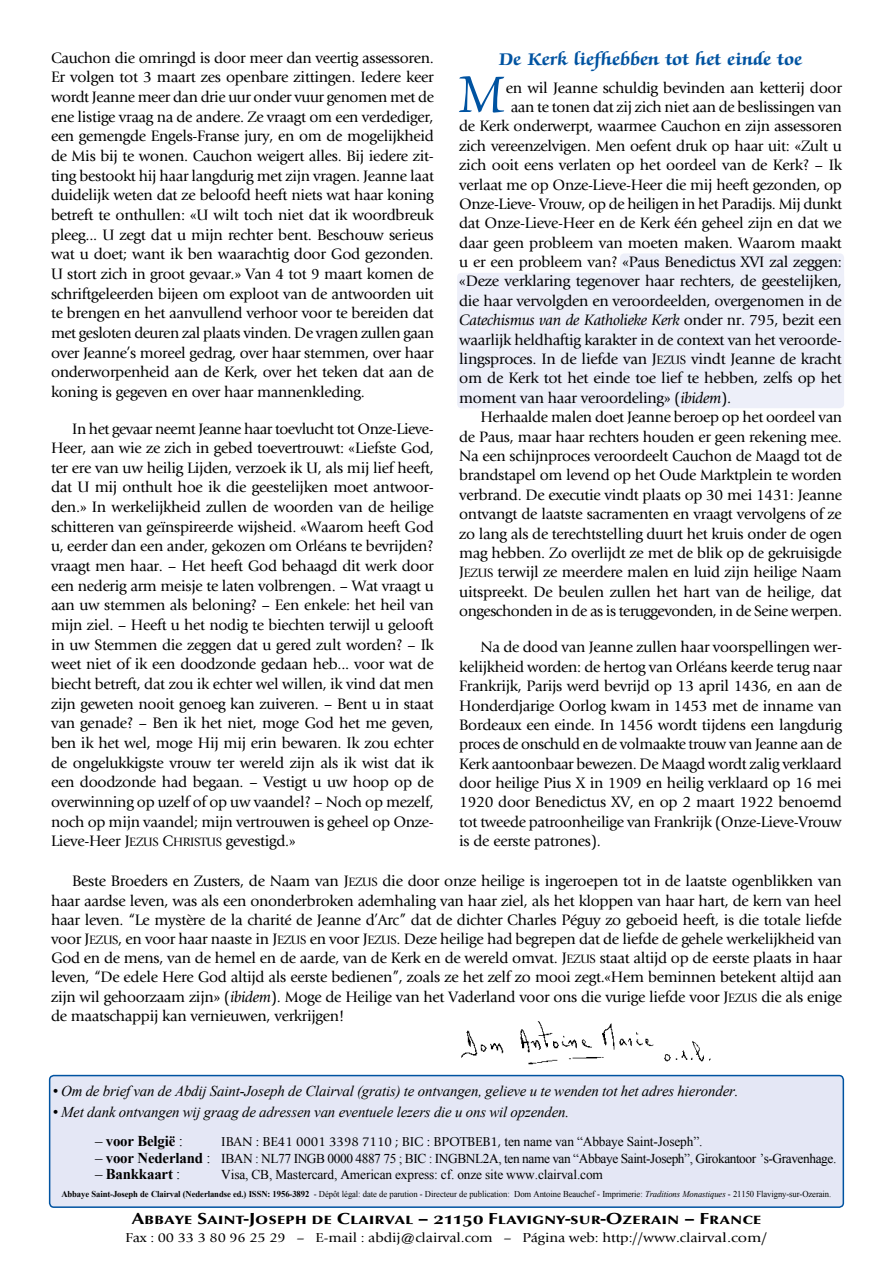
<style>
.page{position:relative;width:893px;height:1263px;background:#fff}
.page>*{position:absolute;margin:0;border:0;box-sizing:border-box;transform-origin:0 0}
.t1{font:59.4px "Zapf Chancery Std";color:#0053a1;scale:.91 1}
.t2{font:700 19.5px "Zapf Chancery Std";letter-spacing:.015em;color:#0053a1}
.t3{font:700 16.5px "Opus Sm Caps";letter-spacing:-.005em;color:#000;scale:1.2 1}
.t4{font:15.75px/19.6px "Giovanni";letter-spacing:-.02em;color:#000;text-align:justify}
.t5{font:italic 15.75px "Giovanni";letter-spacing:-.02em;color:#000}
.t6{font:italic 15px "Times New Roman";letter-spacing:-.01em;color:#000}
.t7{font:700 15px "Times New Roman";letter-spacing:-.01em;color:#000}
.t8{font:13.5px "Times New Roman";letter-spacing:-.03em;color:#000}
.t9{font:13.5px "Giovanni";letter-spacing:-.005em;color:#000;scale:1.1 1}
.t10{font:13.5px "Giovanni";letter-spacing:-.005em;color:#000}
.t11{font:13.5px "Times New Roman";letter-spacing:-.01em;color:#000}
.t12{font:9px "Times New Roman";letter-spacing:-.01em;color:#000;scale:.96 1}
.s1{font-family:"Giovanni Book SC800"}
.s2{font-family:"Giovanni Book SC800";font-size:12.6px}
.s3{font-style:normal}
.s4{font-style:italic}
.s5{font-size:15.75px}
.s6{font-weight:400}
.s7{font-family:"Times New Roman"}
.s8{font-size:15px}
.s9{font-weight:700;font-size:15px}
.s10{font-weight:700}
</style>
<div class="page">
<div style="left:620px;top:253px;width:224px;height:58px;background:#edeff9;border-radius:4px"></div>
<div style="left:457px;top:273px;width:387px;height:135px;background:#edeff9;border-radius:4px"></div>
<img style="left:461px;top:1021px;width:250px;height:44px">
<div style="left:50px;top:1075px;width:793px;height:132px;background:#e4e7f5;border-radius:4px"></div>
<div style="left:49px;top:1075px;width:795px;height:133px;border:2px solid #0053a1;border-radius:4px"></div>
<p class="t2" style="left:499px;top:49px;width:304px">De Kerk liefhebben tot het einde toe</p>
<h1 class="t1" style="left:459px;top:64px;width:51px">M</h1>
<p class="t4" style="left:506px;top:78px;width:338px">en wil Jeanne schuldig bevinden aan ketterij door</p>
<p class="t4" style="left:51px;top:48px;width:384px">Cauchon die omringd is door meer dan veertig assessoren.<br>Er volgen tot 3 maart zes openbare zittingen. Iedere keer wordt Jeanne meer dan drie uur onder vuur genomen met de ene listige vraag na de andere. Ze vraagt om een verdediger, een gemengde Engels-Franse jury, en om de mogelijkheid de Mis bij te wonen. Cauchon weigert alles. Bij iedere zit&shy;ting bestookt hij haar langdurig met zijn vragen. Jeanne laat duidelijk weten dat ze beloofd heeft niets wat haar koning betreft te onthullen: «U wilt toch niet dat ik woordbreuk pleeg... U zegt dat u mijn rechter bent. Beschouw serieus wat u doet; want ik ben waarachtig door God gezonden.<br>U stort zich in groot gevaar.» Van 4 tot 9 maart komen de schriftgeleerden bijeen om exploot van de antwoorden uit te brengen en het aanvullend verhoor voor te bereiden dat met gesloten deuren zal plaats vinden. De vragen zullen gaan over Jeanne’s moreel gedrag, over haar stemmen, over haar onderworpenheid aan de Kerk, over het teken dat aan de koning is gegeven en over haar mannenkleding.</p>
<p class="t4" style="left:51px;top:419px;width:384px;text-indent:21px">In het gevaar neemt Jeanne haar toevlucht tot Onze-Lieve-Heer, aan wie ze zich in gebed toevertrouwt: «Liefste God, ter ere van uw heilig Lijden, verzoek ik U, als mij lief heeft, dat U mij onthult hoe ik die geestelijken moet antwoor&shy;den.» In werkelijkheid zullen de woorden van de heilige schitteren van geïnspireerde wijsheid. «Waarom heeft God u, eerder dan een ander, gekozen om Orléans te bevrijden? vraagt men haar. – Het heeft God behaagd dit werk door een nederig arm meisje te laten volbrengen. – Wat vraagt u aan uw stemmen als beloning? – Een enkele: het heil van mijn ziel. – Heeft u het nodig te biechten terwijl u gelooft in uw Stemmen die zeggen dat u gered zult worden? – Ik weet niet of ik een doodzonde gedaan heb... voor wat de biecht betreft, dat zou ik echter wel willen, ik vind dat men zijn geweten nooit genoeg kan zuiveren. – Bent u in staat van genade? – Ben ik het niet, moge God het me geven, ben ik het wel, moge Hij mij erin bewaren. Ik zou echter de ongelukkigste vrouw ter wereld zijn als ik wist dat ik een doodzonde had begaan. – Vestigt u uw hoop op de overwinning op uzelf of op uw vaandel? – Noch op mezelf, noch op mijn vaandel; mijn vertrouwen is geheel op Onze-Lieve-Heer <span class="s1">J</span><span class="s2">EZUS</span> <span class="s1">C</span><span class="s2">HRISTUS</span> gevestigd.»</p>
<p class="t4" style="left:511px;top:97px;width:333px">aan te tonen dat zij zich niet aan de beslissingen van</p>
<p class="t4" style="left:459px;top:117px;width:384px">de Kerk onderwerpt, waarmee Cauchon en zijn assessoren</p>
<p class="t4" style="left:459px;top:136px;width:384px">zich vereenzelvigen. Men oefent druk op haar uit: «Zult u</p>
<p class="t4" style="left:459px;top:155px;width:384px">zich ooit eens verlaten op het oordeel van de Kerk? – Ik</p>
<p class="t4" style="left:459px;top:175px;width:384px">verlaat me op Onze-Lieve-Heer die mij heeft gezonden, op</p>
<p class="t4" style="left:459px;top:194px;width:384px">Onze-Lieve- Vrouw, op de heiligen in het Paradijs. Mij dunkt</p>
<p class="t4" style="left:459px;top:214px;width:384px">dat Onze-Lieve-Heer en de Kerk één geheel zijn en dat we</p>
<p class="t4" style="left:459px;top:233px;width:384px">daar geen probleem van moeten maken. Waarom maakt</p>
<p class="t4" style="left:459px;top:252px;width:384px">u er een probleem van? «Paus Benedictus XVI zal zeggen:</p>
<p class="t4" style="left:459px;top:272px;width:384px">«Deze verklaring tegenover haar rechters, de geestelijken,</p>
<p class="t4" style="left:459px;top:291px;width:384px">die haar vervolgden en veroordeelden, overgenomen in de</p>
<p class="t5" style="left:459px;top:311px;width:384px">Catechismus van de Katholieke Kerk <span class="s3">onder nr. 795, bezit een</span></p>
<p class="t4" style="left:459px;top:330px;width:384px">waarlijk heldhaftig karakter in de context van het veroorde-</p>
<p class="t4" style="left:459px;top:349px;width:384px">lingsproces. In de liefde van <span class="s1">J</span><span class="s2">EZUS</span> vindt Jeanne de kracht</p>
<p class="t4" style="left:459px;top:369px;width:384px">om de Kerk tot het einde toe lief te hebben, zelfs op het</p>
<p class="t4" style="left:459px;top:388px;width:273px">moment van haar veroordeling» (<span class="s4">ibidem</span>).</p>
<p class="t4" style="left:480px;top:407px;width:363px">Herhaalde malen doet Jeanne beroep op het oordeel van</p>
<p class="t4" style="left:459px;top:427px;width:384px">de Paus, maar haar rechters houden er geen rekening mee.</p>
<p class="t4" style="left:459px;top:446px;width:384px">Na een schijnproces veroordeelt Cauchon de Maagd tot de</p>
<p class="t4" style="left:459px;top:465px;width:384px">brandstapel om levend op het Oude Marktplein te worden</p>
<p class="t4" style="left:459px;top:485px;width:384px">verbrand. De executie vindt plaats op 30 mei 1431: Jeanne</p>
<p class="t4" style="left:459px;top:504px;width:384px">ontvangt de laatste sacramenten en vraagt vervolgens of ze</p>
<p class="t4" style="left:459px;top:524px;width:384px">zo lang als de terechtstelling duurt het kruis onder de ogen</p>
<p class="t4" style="left:459px;top:543px;width:384px">mag hebben. Zo overlijdt ze met de blik op de gekruisigde</p>
<p class="t4" style="left:459px;top:562px;width:384px"><span class="s1">J</span><span class="s2">EZUS</span> terwijl ze meerdere malen en luid zijn heilige Naam</p>
<p class="t4" style="left:459px;top:582px;width:384px">uitspreekt. De beulen zullen het hart van de heilige, dat</p>
<p class="t4" style="left:459px;top:601px;width:384px">ongeschonden in de as is teruggevonden, in de Seine werpen.</p>
<p class="t4" style="left:459px;top:638px;width:384px;text-indent:21px">Na de dood van Jeanne zullen haar voorspellingen wer&shy;kelijkheid worden: de hertog van Orléans keerde terug naar Frankrijk, Parijs werd bevrijd op 13 april 1436, en aan de Honderdjarige Oorlog kwam in 1453 met de inname van Bordeaux een einde. In 1456 wordt tijdens een langdurig proces de onschuld en de volmaakte trouw van Jeanne aan de Kerk aantoonbaar bewezen. De Maagd wordt zalig verklaard door heilige Pius X in 1909 en heilig verklaard op 16 mei 1920 door Benedictus XV, en op 2 maart 1922 benoemd tot tweede patroonheilige van Frankrijk (Onze-Lieve-Vrouw is de eerste patrones).</p>
<p class="t4" style="left:51px;top:872px;width:792px;line-height:19.2px;text-indent:21px">Beste Broeders en Zusters, de Naam van <span class="s1">J</span><span class="s2">EZUS</span> die door onze heilige is ingeroepen tot in de laatste ogenblikken van haar aardse leven, was als een ononderbroken ademhaling van haar ziel, als het kloppen van haar hart, de kern van heel haar leven. “Le mystère de la charité de Jeanne d’Arc” dat de dichter Charles Péguy zo geboeid heeft, is die totale liefde voor <span class="s1">J</span><span class="s2">EZUS</span>, en voor haar naaste in <span class="s1">J</span><span class="s2">EZUS</span> en voor <span class="s1">J</span><span class="s2">EZUS</span>. Deze heilige had begrepen dat de liefde de gehele werkelijkheid van God en de mens, van de hemel en de aarde, van de Kerk en de wereld omvat. <span class="s1">J</span><span class="s2">EZUS</span> staat altijd op de eerste plaats in haar leven, “De edele Here God altijd als eerste bedienen”, zoals ze het zelf zo mooi zegt.«Hem beminnen betekent altijd aan zijn wil gehoorzaam zijn» (<span class="s4">ibidem</span>). Moge de Heilige van het Vaderland voor ons die vurige liefde voor <span class="s1">J</span><span class="s2">EZUS</span> die als enige de maatschappij kan vernieuwen, verkrijgen!</p>
<p class="t6" style="left:53px;top:1081px;width:687px"><span class="s5">•</span> Om de brief van de Abdij Saint-Joseph de Clairval (gratis) te ontvangen, gelieve u te wenden tot het adres hieronder.</p>
<p class="t6" style="left:53px;top:1102px;width:518px"><span class="s5">•</span> Met dank ontvangen wij graag de adressen van eventuele lezers die u ons wil opzenden.</p>
<p class="t7" style="left:95px;top:1131px;width:89px"><span class="s6">–</span> voor België <span class="s6">:</span></p>
<p class="t10" style="left:221px;top:1134px;width:483px">IBAN : BE41 0001 3398 7110 ; BIC : BPOTBEB1, <span class="s7">ten name van “Abbaye Saint-Joseph”.</span></p>
<p class="t8" style="left:95px;top:1149px;width:743px"><span class="s8">–</span> <span class="s9">voor Nederland</span> <span class="s8">:</span> IBAN : NL77 INGB 0000 4887 75 ; BIC : INGBNL2A, ten name van “Abbaye Saint-Joseph”, Girokantoor ’s-Gravenhage.</p>
<p class="t7" style="left:95px;top:1164px;width:87px"><span class="s6">–</span> Bankkaart <span class="s6">:</span></p>
<p class="t11" style="left:221px;top:1166px;width:383px">Visa, CB, Mastercard, American express: cf. onze site www.clairval.com</p>
<p class="t12" style="left:61px;top:1188px;width:803px"><span class="s10">Abbaye Saint-Joseph de Clairval (Nederlandse ed.) ISSN: 1956-3892</span> - Dépôt légal: date de parution - Directeur de publication: Dom Antoine Beauchef - Imprimerie: <span class="s4">Traditions Monastiques</span> - 21150 Flavigny-sur-Ozerain.</p>
<p class="t3" style="left:131px;top:1209px;width:527px">Abbaye Saint-Joseph de Clairval – 21150 Flavigny-sur-Ozerain – France</p>
<p class="t9" style="left:126px;top:1229px;width:585px">Fax : 00 33 3 80 96 25 29 – E-mail : abdij@clairval.com – Página web: http://www.clairval.com/</p>
</div>
